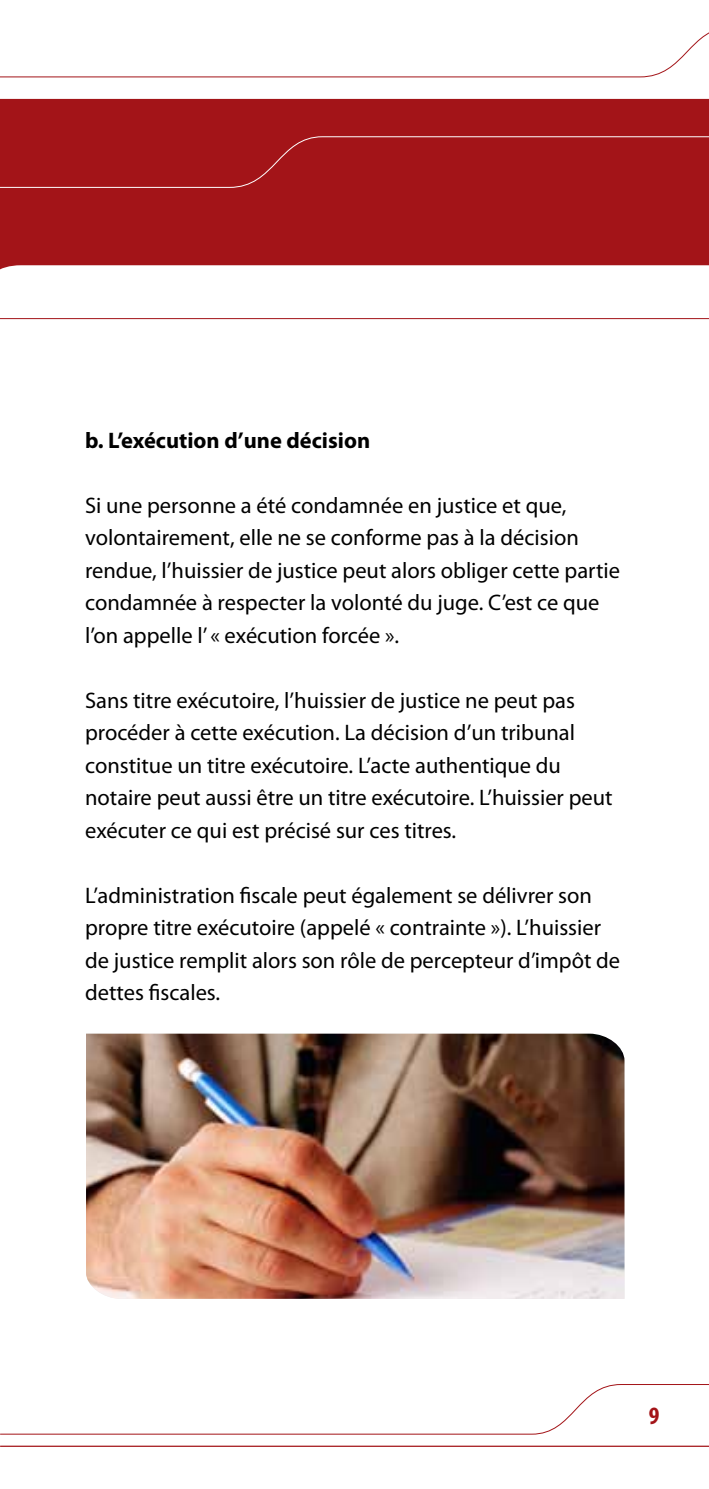
<style>
.page{position:relative;width:709px;height:1489px;background:#fff}
.page>*{position:absolute;margin:0;border:0;box-sizing:border-box;transform-origin:0 0}
.t1{font:700 condensed 25px "Myriad Pro";color:#a31418}
.t2{font:22.5px/32.5px "Myriad Pro";color:#000}
.t3{font:700 22.5px "Myriad Pro";color:#000}
</style>
<div class="page">
<svg style="left:0;top:1384px;width:709px;height:63px"></svg>
<hr style="left:0;top:1445px;width:709px;height:1px;background:#a31418">
<svg style="left:0;top:32px;width:709px;height:46px"></svg>
<div style="left:0;top:99px;width:709px;height:171px;background:#a31418"></div>
<div style="left:0;top:136px;width:709px;height:52px;background:#a31418"></div>
<svg style="left:0;top:318px;width:709px;height:1px"></svg>
<img style="left:86px;top:1033px;width:538px;height:265px">
<p class="t3" style="left:85px;top:427px;width:287px">b. L’exécution d’une décision</p>
<p class="t2" style="left:85px;top:489px;width:536px">Si une personne a été condamnée en justice et que, volontairement, elle ne se conforme pas à la décision rendue, l’huissier de justice peut alors obliger cette partie condamnée à respecter la volonté du juge. C’est ce que l’on appelle l’ « exécution forcée ».</p>
<p class="t2" style="left:85px;top:684px;width:529px">Sans titre exécutoire, l’huissier de justice ne peut pas procéder à cette exécution. La décision d’un tribunal constitue un titre exécutoire. L’acte authentique du notaire peut aussi être un titre exécutoire. L’huissier peut exécuter ce qui est précisé sur ces titres.</p>
<p class="t2" style="left:85px;top:879px;width:536px">L’administration fiscale peut également se délivrer son propre titre exécutoire (appelé « contrainte »). L’huissier de justice remplit alors son rôle de percepteur d’impôt de dettes fiscales.</p>
<p class="t1" style="left:648px;top:1401px;width:12px">9</p>
</div>
